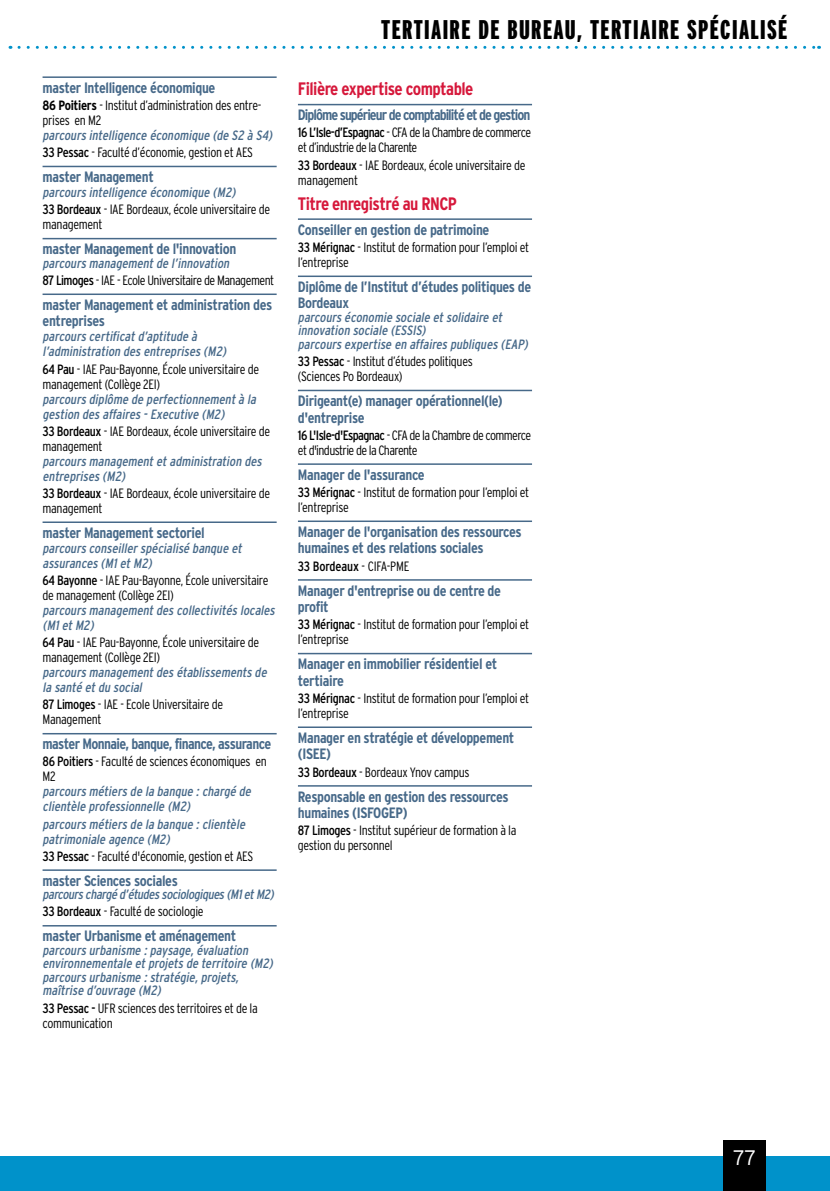
<style>
.page{position:relative;width:830px;height:1191px;background:#fff}
.page>*{position:absolute;margin:0;border:0;box-sizing:border-box;transform-origin:0 0}
.t1{font:900 extra-condensed 27px "Interstate";letter-spacing:.05em;color:#000}
.t2{font:300 21px "Interstate";color:#fff}
.t3{font:700 condensed 18px "Interstate";letter-spacing:-.03em;color:#d6183b}
.t4{font:700 condensed 15px/16.5px "Interstate";letter-spacing:-.025em;color:#476989}
.t5{font:700 condensed 15px/16.5px "Interstate";letter-spacing:-.045em;color:#476989}
.t6{font:300 condensed 13.5px/15px "Interstate";letter-spacing:-.025em;color:#000}
.t7{font:italic condensed 13.5px/15px "Interstate";color:#476989}
.t8{font:300 condensed 13.5px/15px "Interstate";letter-spacing:-.045em;color:#000}
.t9{font:condensed 13.5px "Interstate";letter-spacing:-.01em;color:#000}
.s1{font-weight:700}
.s2{font-style:normal;color:#000}
.s3{font-weight:300;font-style:normal;color:#000}
.s4{font-weight:400;font-style:italic;color:#476989}
.s5{font-weight:400}
.s6{font-weight:300}
</style>
<div class="page">
<div style="left:0;top:1156px;width:829px;height:35px;background:#0092ca"></div>
<svg style="left:19px;top:46px;width:800px;height:3px"></svg>
<hr style="left:298px;top:104px;width:233px;height:1px;background:#476989">
<hr style="left:298px;top:218px;width:233px;height:2px;background:#476989">
<hr style="left:298px;top:275px;width:233px;height:2px;background:#476989">
<hr style="left:298px;top:390px;width:233px;height:1px;background:#476989">
<hr style="left:298px;top:463px;width:233px;height:2px;background:#476989">
<hr style="left:298px;top:520px;width:233px;height:2px;background:#476989">
<hr style="left:298px;top:579px;width:233px;height:1px;background:#476989">
<hr style="left:298px;top:653px;width:233px;height:1px;background:#476989">
<hr style="left:298px;top:726px;width:233px;height:2px;background:#476989">
<hr style="left:298px;top:785px;width:233px;height:1px;background:#476989">
<hr style="left:43px;top:76px;width:233px;height:2px;background:#476989">
<hr style="left:43px;top:166px;width:233px;height:1px;background:#476989">
<hr style="left:43px;top:238px;width:233px;height:1px;background:#476989">
<hr style="left:43px;top:293px;width:233px;height:2px;background:#476989">
<hr style="left:43px;top:521px;width:233px;height:2px;background:#476989">
<hr style="left:43px;top:733px;width:233px;height:1px;background:#476989">
<hr style="left:43px;top:869px;width:233px;height:2px;background:#476989">
<hr style="left:43px;top:925px;width:233px;height:1px;background:#476989">
<div style="left:723px;top:1140px;width:42px;height:51px;background:#000"></div>
<p class="t4" style="left:43px;top:79px;width:174px">master Intelligence économique</p>
<p class="t6" style="left:43px;top:98px;width:220px"><span class="s1">86 Poitiers</span> - Institut d’administration des entre&shy;prises en M2</p>
<p class="t7" style="left:43px;top:127px;width:234px;line-height:17.1px">parcoursintelligence économique (de S2 à S4)<br><span class="s2">33 Pessac</span> <span class="s3">- Faculté d’économie, gestion et AES</span></p>
<p class="t4" style="left:43px;top:168px;width:113px">master Management</p>
<p class="t7" style="left:43px;top:184px;width:229px;line-height:17.1px">parcoursintelligence économique (M2)<br><span class="s2">33 Bordeaux</span> <span class="s3">- IAE Bordeaux, école universitaire de</span></p>
<p class="t6" style="left:43px;top:217px;width:62px">management</p>
<p class="t4" style="left:43px;top:241px;width:195px">master Management de l'innovation</p>
<p class="t6" style="left:43px;top:254px;width:233px;line-height:17.1px"><span class="s4">parcoursmanagementde l’innovation<br></span><span class="s5">87 Limoges</span> - IAE - Ecole Universitaire de Management</p>
<p class="t4" style="left:43px;top:296px;width:231px">master Management et administration des entreprises</p>
<p class="t7" style="left:43px;top:329px;width:188px">parcourscertificatd’aptitude à l’administration desentreprises(M2)</p>
<p class="t6" style="left:43px;top:361px;width:218px"><span class="s5">64 Pau</span> - IAE Pau-Bayonne, École universitaire de management (Collège 2EI)</p>
<p class="t7" style="left:43px;top:391px;width:218px">parcoursdiplôme de perfectionnementà la gestion desaffaires-Executive (M2)</p>
<p class="t6" style="left:43px;top:423px;width:229px"><span class="s5">33 Bordeaux</span> - IAE Bordeaux, école universitaire de management</p>
<p class="t7" style="left:43px;top:453px;width:223px">parcoursmanagementetadministration des entreprises(M2)</p>
<p class="t6" style="left:43px;top:485px;width:229px"><span class="s5">33 Bordeaux</span> - IAE Bordeaux, école universitaire de management</p>
<p class="t4" style="left:43px;top:524px;width:163px">master Management sectoriel</p>
<p class="t7" style="left:43px;top:540px;width:203px">parcoursconseillerspécialisé banque et assurances(M1etM2)</p>
<p class="t6" style="left:43px;top:572px;width:227px"><span class="s5">64 Bayonne</span> - IAE Pau-Bayonne, École universitaire de management (Collège 2EI)</p>
<p class="t7" style="left:43px;top:602px;width:236px">parcoursmanagementdescollectivitéslocales (M1etM2)</p>
<p class="t6" style="left:43px;top:635px;width:218px"><span class="s5">64 Pau</span> - IAE Pau-Bayonne, École universitaire de management (Collège 2EI)</p>
<p class="t7" style="left:43px;top:665px;width:228px">parcoursmanagementdesétablissementsde la santé etdu social</p>
<p class="t6" style="left:43px;top:697px;width:182px"><span class="s5">87 Limoges</span> - IAE - Ecole Universitaire de<br>Management</p>
<p class="t4" style="left:43px;top:735px;width:230px">master Monnaie, banque, finance, assurance</p>
<p class="t6" style="left:43px;top:754px;width:226px"><span class="s5">86 Poitiers</span> - Faculté de sciences économiques en<br>M2</p>
<p class="t7" style="left:43px;top:784px;width:213px">parcoursmétiersde la banque :chargé de clientèle professionnelle (M2)</p>
<p class="t7" style="left:43px;top:816px;width:207px">parcoursmétiersde la banque :clientèle patrimoniale agence (M2)</p>
<p class="t6" style="left:43px;top:848px;width:212px"><span class="s5">33 Pessac</span> - Faculté d'économie, gestion et AES</p>
<p class="t4" style="left:43px;top:872px;width:137px">master Sciences sociales</p>
<p class="t7" style="left:43px;top:886px;width:236px;line-height:17.1px">parcourschargéd’étudessociologiques(M1etM2)<br><span class="s2">33 Bordeaux</span> <span class="s3">- Faculté de sociologie</span></p>
<p class="t4" style="left:43px;top:927px;width:195px">master Urbanisme et aménagement</p>
<p class="t7" style="left:43px;top:943px;width:235px;line-height:13.5px">parcoursurbanisme :paysage,évaluation environnementale etprojetsde territoire (M2) parcoursurbanisme :stratégie,projets, maîtrise d’ouvrage (M2)</p>
<p class="t6" style="left:43px;top:1000px;width:217px"><span class="s5">33 Pessac -</span> UFR sciences des territoires et de la communication</p>
<h1 class="t1" style="left:381px;top:13px;width:407px">TERTIAIRE DE BUREAU, TERTIAIRE SPÉCIALISÉ</h1>
<h3 class="t3" style="left:298px;top:78px;width:177px">Filière expertise comptable</h3>
<p class="t4" style="left:298px;top:107px;width:234px">Diplôme supérieur de comptabilité et de gestion</p>
<p class="t8" style="left:298px;top:125px;width:235px"><span class="s5">16 L’Isle-d’Espagnac</span> - CFA de la Chambre de commerce et d’industrie de la Charente</p>
<p class="t6" style="left:298px;top:157px;width:229px"><span class="s5">33 Bordeaux</span> - IAE Bordeaux, école universitaire de management</p>
<h3 class="t3" style="left:298px;top:192px;width:142px">Titre enregistré au RNCP</h3>
<p class="t4" style="left:298px;top:221px;width:193px">Conseiller en gestion de patrimoine</p>
<p class="t6" style="left:298px;top:239px;width:232px"><span class="s5">33 Mérignac</span> - Institut de formation pour l’emploi et l’entreprise</p>
<p class="t4" style="left:298px;top:278px;width:235px">Diplôme de l’Institut d’études politiques de<br>Bordeaux</p>
<p class="t7" style="left:298px;top:310px;width:234px;line-height:13.5px">parcourséconomie sociale etsolidaire et innovation sociale (ESSIS)<br>parcoursexpertise en affairespubliques(EAP)</p>
<p class="t6" style="left:298px;top:354px;width:176px"><span class="s5">33 Pessac</span> - Institut d’études politiques (Sciences Po Bordeaux)</p>
<p class="t4" style="left:298px;top:392px;width:206px">Dirigeant(e) manager opérationnel(le) d'entreprise</p>
<p class="t8" style="left:298px;top:427px;width:235px"><span class="s5">16 L'Isle-d'Espagnac</span> - CFA de la Chambre de commerce et d'industrie de la Charente</p>
<p class="t4" style="left:298px;top:466px;width:128px">Manager de l'assurance</p>
<p class="t6" style="left:298px;top:484px;width:232px"><span class="s5">33 Mérignac</span> - Institut de formation pour l’emploi et l’entreprise</p>
<p class="t5" style="left:298px;top:523px;width:225px">Manager de l'organisation des ressources humaines et des relations sociales</p>
<p class="t9" style="left:298px;top:557px;width:113px">33 Bordeaux <span class="s6">- CIFA-PME</span></p>
<p class="t4" style="left:298px;top:582px;width:204px">Manager d'entreprise ou de centre de profit</p>
<p class="t6" style="left:298px;top:617px;width:232px"><span class="s5">33 Mérignac</span> - Institut de formation pour l’emploi et l’entreprise</p>
<p class="t4" style="left:298px;top:655px;width:201px">Manager en immobilier résidentiel et tertiaire</p>
<p class="t6" style="left:298px;top:690px;width:232px"><span class="s5">33 Mérignac</span> - Institut de formation pour l’emploi et l’entreprise</p>
<p class="t4" style="left:298px;top:729px;width:218px">Manager en stratégie et développement (ISEE)</p>
<p class="t6" style="left:298px;top:764px;width:173px"><span class="s5">33 Bordeaux</span> - Bordeaux Ynov campus</p>
<p class="t4" style="left:298px;top:788px;width:212px">Responsable en gestion des ressources humaines (ISFOGEP)</p>
<p class="t6" style="left:298px;top:823px;width:220px"><span class="s5">87 Limoges</span> - Institut supérieur de formation à la gestion du personnel</p>
<h2 class="t2" style="left:733px;top:1145px;width:25px">77</h2>
</div>
